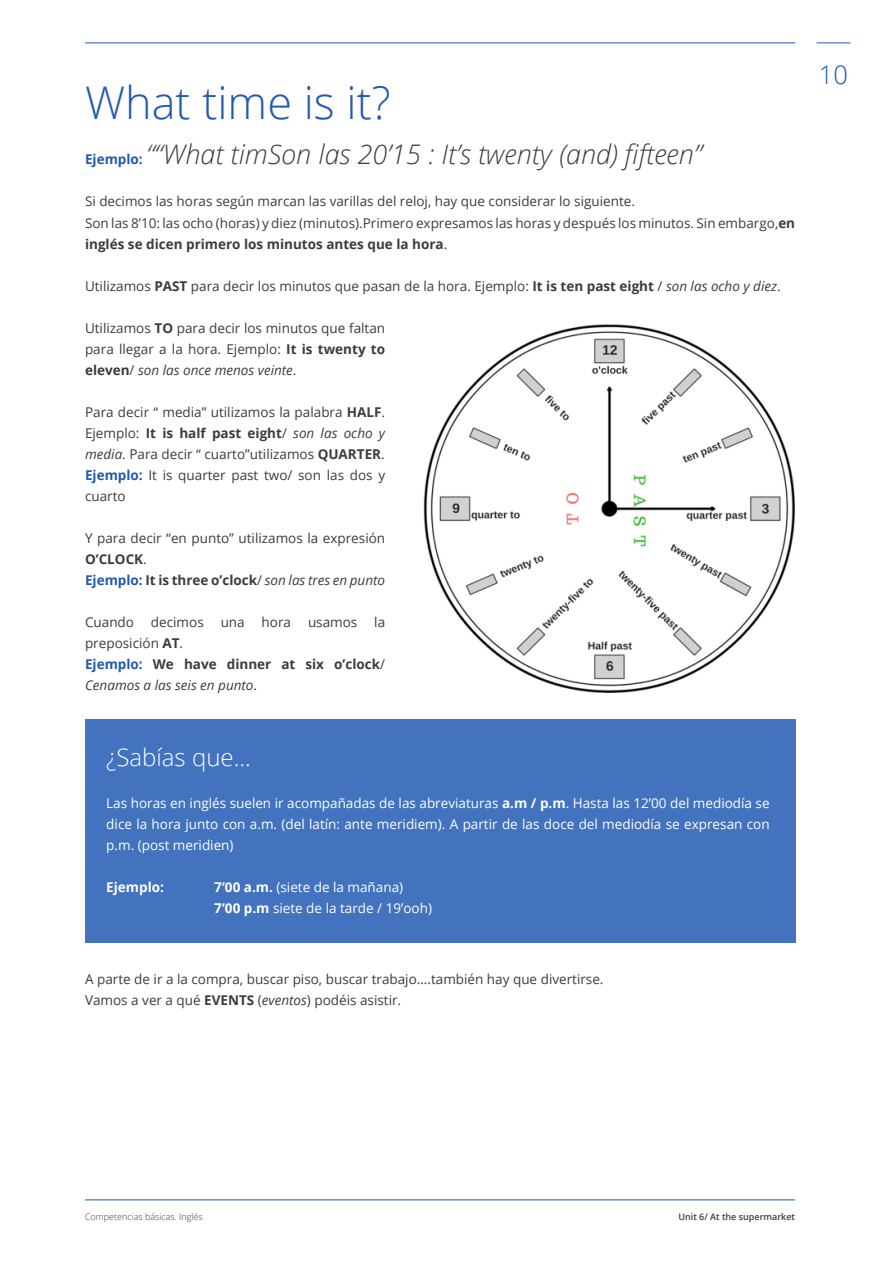
<style>
.page{position:relative;width:893px;height:1263px;background:#fff}
.page>*{position:absolute;margin:0;border:0;box-sizing:border-box;transform-origin:0 0}
.t1{font:300 45px "Open Sans";color:#2259b3}
.t2{font:italic 300 27px "Open Sans";color:#3c3c3b}
.t3{font:300 25.5px "Open Sans";color:#2259b3}
.t4{font:300 24px "Open Sans";color:#fff}
.t5{font:13.5px/21px "Open Sans";color:#3c3c3b}
.t6{font:13.5px/21px "Open Sans";color:#fff;text-align:justify}
.t7{font:700 13.5px/21px "Open Sans";color:#3c3c3b}
.t8{font:700 13.5px "Open Sans";color:#fff}
.t9{font:300 9px "Open Sans";color:#3c3c3b}
.t10{font:600 9px "Open Sans";color:#3c3c3b}
.s1{font-weight:700;font-style:normal;font-size:13.5px;color:#2259b3}
.s2{font-weight:700}
.s3{font-style:italic}
.s4{font-weight:700;color:#2259b3}
.s5{font-weight:400}
.s6{color:#2259b3}
.s7{font-weight:400;font-style:italic}
</style>
<div class="page">
<hr style="left:816px;top:43px;width:34px;height:1px;background:#2259b3">
<hr style="left:85px;top:43px;width:710px;height:1px;background:#2259b3">
<hr style="left:85px;top:1199px;width:710px;height:1px;background:#2259b3">
<img style="left:424px;top:324px;width:370px;height:369px">
<div style="left:85px;top:719px;width:710px;height:224px;background:#4372be"></div>
<h1 class="t1" style="left:85px;top:72px;width:307px">What time is it?</h1>
<h2 class="t2" style="left:85px;top:136px;width:619px"><span class="s1">Ejemplo:</span> ““What timSon las 20’15 : It’s twenty (and) fifteen”</h2>
<p class="t5" style="left:85px;top:191px;width:712px">Si decimos las horas según marcan las varillas del reloj, hay que considerar lo siguiente.<br>Son las 8’10: las ocho (horas) y diez (minutos).Primero expresamos las horas y después los minutos. Sin embargo,<span class="s2">en inglés se dicen primero los minutos antes que la hora</span>.</p>
<p class="t5" style="left:85px;top:275px;width:697px">Utilizamos <span class="s2">PAST</span> para decir los minutos que pasan de la hora. Ejemplo: <span class="s2">It is ten past eight</span> / <span class="s3">son las ocho y diez</span>.</p>
<p class="t5" style="left:85px;top:317px;width:302px;text-align:justify">Utilizamos <span class="s2">TO</span> para decir los minutos que faltan para llegar a la hora. Ejemplo: <span class="s2">It is twenty to eleven</span>/ <span class="s3">son las once menos veinte</span>.</p>
<p class="t5" style="left:85px;top:401px;width:302px;text-align:justify">Para decir “ media” utilizamos la palabra <span class="s2">HALF</span>.<br>Ejemplo: <span class="s2">It is half past eight</span>/ <span class="s3">son las ocho y media</span>. Para decir “ cuarto”utilizamos <span class="s2">QUARTER</span>.<br><span class="s4">Ejemplo:</span> It is quarter past two/ son las dos y cuarto</p>
<p class="t5" style="left:85px;top:527px;width:302px">Y para decir “en punto” utilizamos la expresión<br><span class="s2">O’CLOCK</span>.<br><span class="s4">Ejemplo:</span> <span class="s2">It is three o’clock</span>/ <span class="s3">son las tres en punto</span></p>
<p class="t5" style="left:85px;top:611px;width:120px">Cuando decimos</p>
<p class="t5" style="left:221px;top:611px;width:26px">una</p>
<p class="t5" style="left:262px;top:611px;width:31px">hora</p>
<p class="t5" style="left:308px;top:611px;width:51px">usamos</p>
<p class="t5" style="left:374px;top:611px;width:12px">la</p>
<p class="t7" style="left:85px;top:632px;width:302px"><span class="s5">preposición</span> AT<span class="s5">.<br></span><span class="s6">Ejemplo:</span> We have dinner at six o’clock<span class="s5">/<br></span><span class="s7">Cenamos a las seis en punto</span><span class="s5">.</span></p>
<h3 class="t4" style="left:106px;top:740px;width:146px">¿Sabías que...</h3>
<p class="t6" style="left:106px;top:792px;width:665px">Las horas en inglés suelen ir acompañadas de las abreviaturas <span class="s2">a.m / p.m</span>. Hasta las 12’00 del mediodía se dice la hora junto con a.m. (del latín: ante meridiem). A partir de las doce del mediodía se expresan con p.m. (post meridien)</p>
<p class="t8" style="left:106px;top:877px;width:59px">Ejemplo:</p>
<p class="t6" style="left:214px;top:876px;width:219px"><span class="s2">7’00 a.m.</span> (siete de la mañana)<br><span class="s2">7’00 p.m</span> siete de la tarde / 19’ooh)</p>
<p class="t5" style="left:85px;top:968px;width:520px">A parte de ir a la compra, buscar piso, buscar trabajo….también hay que divertirse.<br>Vamos a ver a qué <span class="s2">EVENTS</span> (<span class="s3">eventos</span>) podéis asistir.</p>
<h3 class="t3" style="left:819px;top:58px;width:31px">10</h3>
<p class="t9" style="left:85px;top:1210px;width:119px">Competencias básicas. Inglés</p>
<p class="t10" style="left:678px;top:1210px;width:118px">Unit 6/ At the supermarket</p>
</div>
